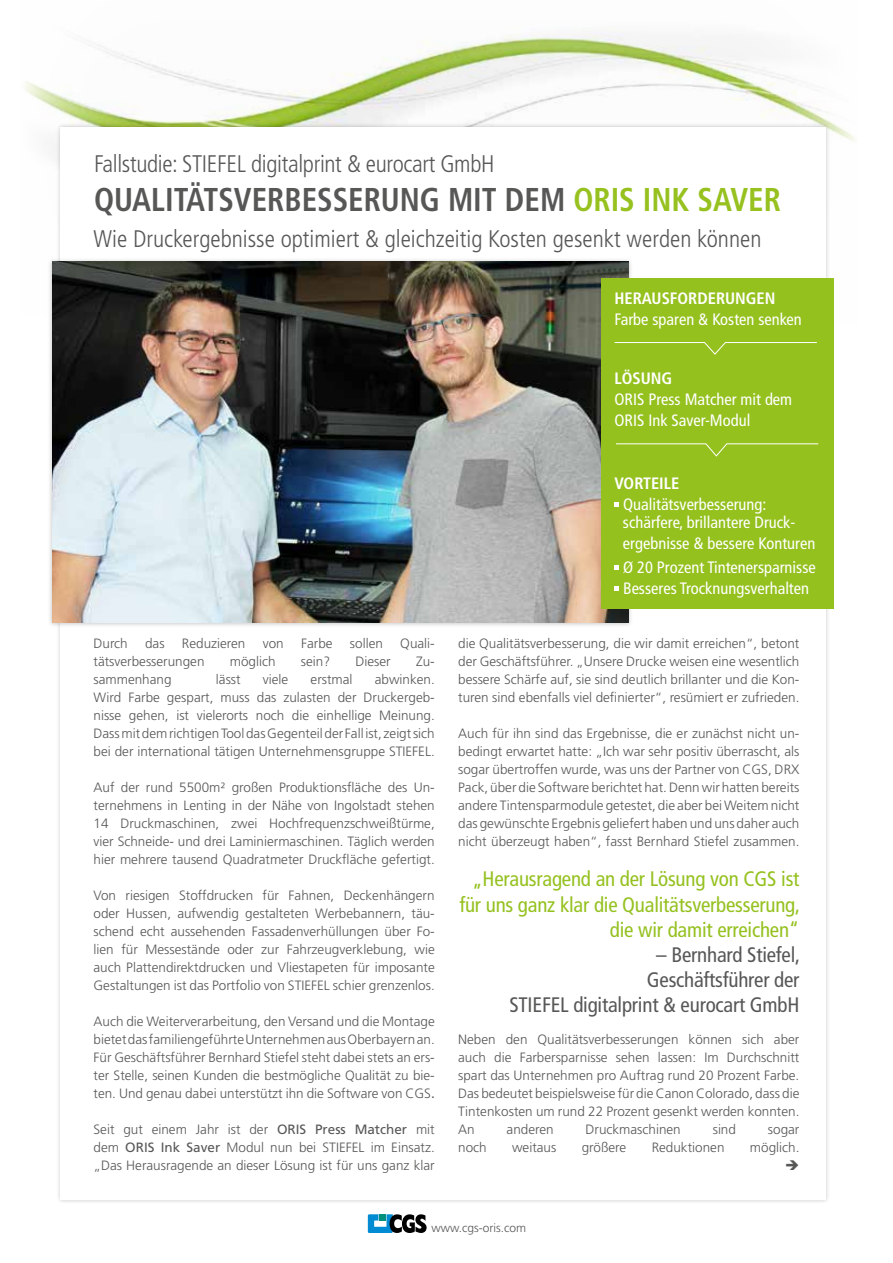
<style>
.page{position:relative;width:893px;height:1263px;background:#fff}
.page>*{position:absolute;margin:0;border:0;box-sizing:border-box;transform-origin:0 0}
.t1{font:700 condensed 33px "Frutiger LT Std";color:#575756;scale:.94 1}
.t2{font:300 condensed 24px "Frutiger LT Std";color:#575756}
.t3{font:condensed 21px/25.2px "Frutiger LT Std";letter-spacing:-.01em;color:#95c11f;text-align:right}
.t4{font:condensed 21px/25.2px "Frutiger LT Std";letter-spacing:-.01em;color:#575756;text-align:right}
.t5{font:condensed 16.5px/21px "Frutiger LT Std";color:#fff}
.t6{font:700 condensed 16.5px "Frutiger LT Std";color:#fff}
.t7{font:300 13.5px/18px "Frutiger LT Std";color:#575756;text-align:justify}
.t8{font:300 12px "Frutiger LT Std";color:#575756}
.s1{color:#96c11f}
.s2{font-weight:400}
</style>
<div class="page">
<svg style="left:368px;top:1214px;width:59px;height:19px"></svg>
<div style="left:379px;top:1214px;width:7px;height:6px;background:#00907e"></div>
<img style="left:24px;top:29px;width:831px;height:250px">
<div style="left:60px;top:127px;width:766px;height:1072px;background:#fff"></div>
<div style="left:47px;top:257px;width:586px;height:371px;background:#000;opacity:.21"></div>
<img style="left:52px;top:262px;width:576px;height:361px">
<div style="left:602px;top:279px;width:232px;height:330px;background:#95c11f"></div>
<svg style="left:614px;top:502px;width:5px;height:5px"></svg>
<svg style="left:614px;top:565px;width:5px;height:5px"></svg>
<svg style="left:614px;top:586px;width:5px;height:5px"></svg>
<svg style="left:614px;top:342px;width:203px;height:13px"></svg>
<svg style="left:616px;top:443px;width:203px;height:14px"></svg>
<h2 class="t2" style="left:94px;top:150px;width:402px">Fallstudie: STIEFEL digitalprint &amp; eurocart GmbH</h2>
<h1 class="t1" style="left:94px;top:180px;width:732px">QUALITÄTSVERBESSERUNG MIT DEM <span class="s1">ORIS INK SAVER</span></h1>
<h2 class="t2" style="left:94px;top:225px;width:669px">Wie Druckergebnisse optimiert &amp; gleichzeitig Kosten gesenkt werden können</h2>
<p class="t6" style="left:614px;top:288px;width:163px">HERAUSFORDERUNGEN</p>
<p class="t5" style="left:614px;top:309px;width:189px">Farbe sparen &amp; Kosten senken</p>
<p class="t6" style="left:614px;top:368px;width:59px">LÖSUNG</p>
<p class="t5" style="left:614px;top:389px;width:179px">ORIS Press Matcher mit dem<br>ORIS Ink Saver-Modul</p>
<p class="t7" style="left:94px;top:634px;width:36px">Durch</p>
<p class="t7" style="left:145px;top:634px;width:21px">das</p>
<p class="t7" style="left:182px;top:634px;width:65px">Reduzieren</p>
<p class="t7" style="left:263px;top:634px;width:23px">von</p>
<p class="t7" style="left:301px;top:634px;width:33px">Farbe</p>
<p class="t7" style="left:350px;top:634px;width:35px">sollen</p>
<p class="t7" style="left:400px;top:634px;width:36px">Quali-</p>
<p class="t7" style="left:94px;top:652px;width:113px">tätsverbesserungen</p>
<p class="t7" style="left:230px;top:652px;width:47px">möglich</p>
<p class="t7" style="left:301px;top:652px;width:31px">sein?</p>
<p class="t7" style="left:355px;top:652px;width:37px">Dieser</p>
<p class="t7" style="left:416px;top:652px;width:20px">Zu-</p>
<p class="t7" style="left:94px;top:670px;width:80px">sammenhang</p>
<p class="t7" style="left:216px;top:670px;width:26px">lässt</p>
<p class="t7" style="left:263px;top:670px;width:27px">viele</p>
<p class="t7" style="left:311px;top:670px;width:43px">erstmal</p>
<p class="t7" style="left:94px;top:670px;width:343px;text-indent:281px">abwinken.<br>Wird Farbe gespart, muss das zulasten der Druckergeb&shy;nisse gehen, ist vielerorts noch die einhellige Meinung.<br>Dass mit dem richtigen Tool das Gegenteil der Fall ist, zeigt sich bei der international tätigen Unternehmensgruppe STIEFEL.</p>
<p class="t7" style="left:94px;top:778px;width:343px">Auf der rund 5500m2 großen Produktionsfläche des Un&shy;ternehmens in Lenting in der Nähe von Ingolstadt stehen 14 Druckmaschinen, zwei Hochfrequenzschweißtürme, vier Schneide- und drei Laminiermaschinen. Täglich werden hier mehrere tausend Quadratmeter Druckfläche gefertigt.</p>
<p class="t7" style="left:94px;top:886px;width:343px">Von riesigen Stoffdrucken für Fahnen, Deckenhängern oder Hussen, aufwendig gestalteten Werbebannern, täu&shy;schend echt aussehenden Fassadenverhüllungen über Fo&shy;lien für Messestände oder zur Fahrzeugverklebung, wie auch Plattendirektdrucken und Vliestapeten für imposante Gestaltungen ist das Portfolio von STIEFEL schier grenzenlos.</p>
<p class="t7" style="left:94px;top:1012px;width:343px">Auch die Weiterverarbeitung, den Versand und die Montage bietet das familiengeführte Unternehmen aus Oberbayern an.<br>Für Geschäftsführer Bernhard Stiefel steht dabei stets an ers&shy;ter Stelle, seinen Kunden die bestmögliche Qualität zu bie&shy;ten. Und genau dabei unterstützt ihn die Software von CGS<span class="s2">.</span></p>
<p class="t7" style="left:94px;top:1120px;width:343px">Seit gut einem Jahr ist der <span class="s2">ORIS Press Matcher</span> mit dem <span class="s2">ORIS Ink Saver</span> Modul nun bei STIEFEL im Einsatz. „Das Herausragende an dieser Lösung ist für uns ganz klar</p>
<p class="t6" style="left:614px;top:473px;width:66px">VORTEILE</p>
<p class="t5" style="left:623px;top:495px;width:174px;line-height:18px">Qualitätsverbesserung: schärfere, brillantere Druck-</p>
<p class="t5" style="left:623px;top:531px;width:194px;line-height:24px">ergebnisse &amp; bessere Konturen<br>Ø 20 Prozent Tintenersparnisse</p>
<p class="t5" style="left:623px;top:578px;width:188px">Besseres Trocknungsverhalten</p>
<p class="t7" style="left:458px;top:634px;width:343px">die Qualitätsverbesserung, die wir damit erreichen“, betont der Geschäftsführer. „Unsere Drucke weisen eine wesentlich bessere Schärfe auf, sie sind deutlich brillanter und die Kon&shy;turen sind ebenfalls viel definierter“, resümiert er zufrieden.</p>
<p class="t7" style="left:458px;top:724px;width:343px">Auch für ihn sind das Ergebnisse, die er zunächst nicht un&shy;bedingt erwartet hatte: „Ich war sehr positiv überrascht, als sogar übertroffen wurde, was uns der Partner von CGS, DRX Pack, über die Software berichtet hat. Denn wir hatten bereits andere Tintensparmodule getestet, die aber bei Weitem nicht das gewünschte Ergebnis geliefert haben und uns daher auch nicht überzeugt haben“, fasst Bernhard Stiefel zusammen.</p>
<h3 class="t3" style="left:459px;top:867px;width:342px">„Herausragend an der Lösung von CGS ist für uns ganz klar die Qualitätsverbesserung, die wir damit erreichen“</h3>
<h3 class="t4" style="left:509px;top:942px;width:292px">– Bernhard Stiefel,<br>Geschäftsführer der<br>STIEFEL digitalprint &amp; eurocart GmbH</h3>
<p class="t7" style="left:458px;top:1030px;width:343px">Neben den Qualitätsverbesserungen können sich aber auch die Farbersparnisse sehen lassen: Im Durchschnitt spart das Unternehmen pro Auftrag rund 20 Prozent Farbe.<br>Das bedeutet beispielsweise für die Canon Colorado, dass die Tintenkosten um rund 22 Prozent gesenkt werden konnten.<br>An</p>
<p class="t7" style="left:507px;top:1120px;width:49px">anderen</p>
<p class="t7" style="left:586px;top:1120px;width:97px">Druckmaschinen</p>
<p class="t7" style="left:713px;top:1120px;width:25px">sind</p>
<p class="t7" style="left:768px;top:1120px;width:33px">sogar</p>
<p class="t7" style="left:458px;top:1138px;width:30px">noch</p>
<p class="t7" style="left:512px;top:1138px;width:46px">weitaus</p>
<p class="t7" style="left:582px;top:1138px;width:46px">größere</p>
<p class="t7" style="left:652px;top:1138px;width:74px">Reduktionen</p>
<p class="t7" style="left:750px;top:1138px;width:51px">möglich.</p>
<p class="t8" style="left:431px;top:1221px;width:96px">www.cgs-oris.com</p>
</div>
